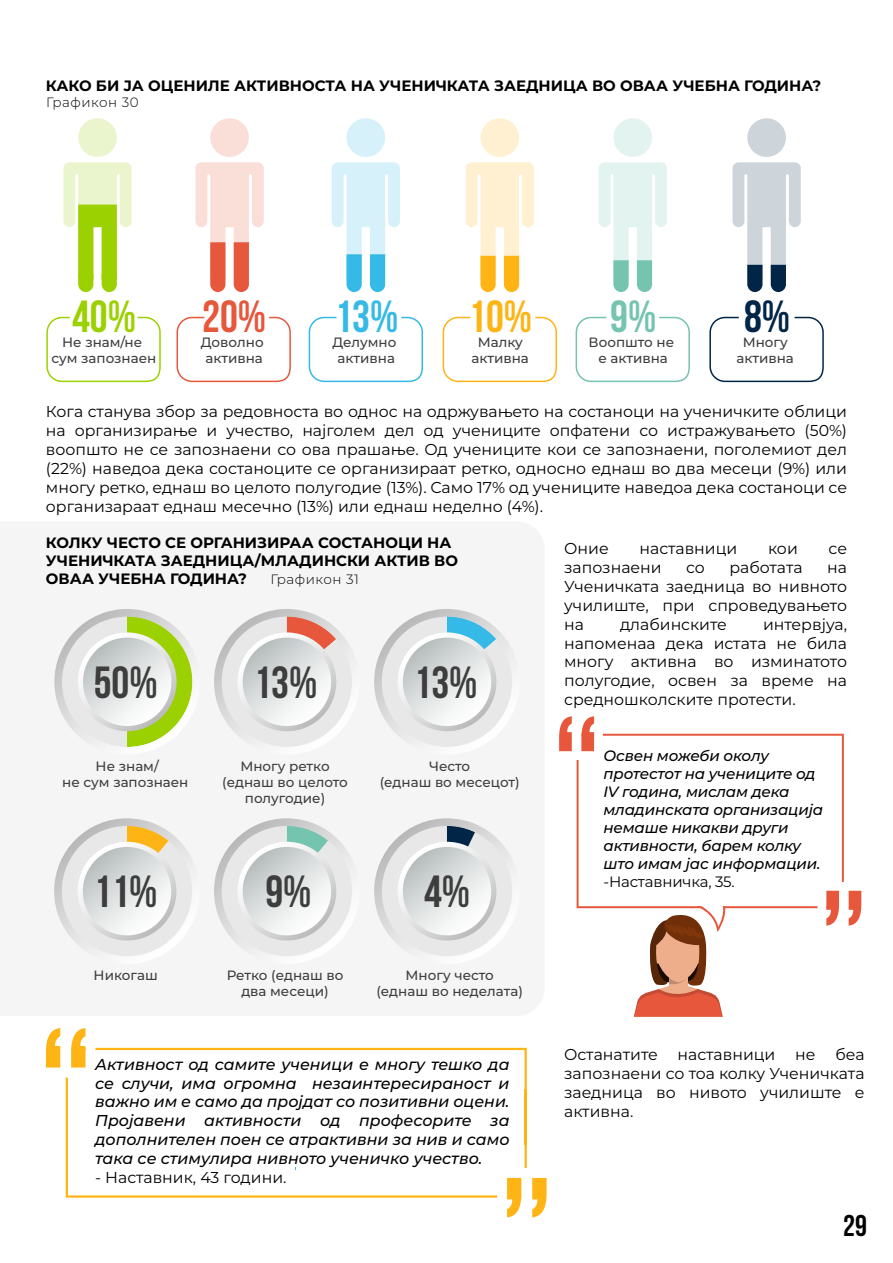
<style>
.page{position:relative;width:893px;height:1263px;background:#fff}
.page>*{position:absolute;margin:0;border:0;box-sizing:border-box;transform-origin:0 0}
.t1{font:700 45px "Bebas Neue";color:#3d3d3d}
.t2{font:700 45px "Bebas Neue";color:#9cd101}
.t3{font:700 45px "Bebas Neue";color:#e6573c}
.t4{font:700 45px "Bebas Neue";color:#35bae7}
.t5{font:700 45px "Bebas Neue";color:#feb415}
.t6{font:700 45px "Bebas Neue";color:#75c4af}
.t7{font:700 45px "Bebas Neue";color:#002547}
.t8{font:700 30px "Bebas Neue";color:#000}
.t9{font:15.75px/18.9px "Montserrat";color:#000;text-align:justify}
.t10{font:italic 500 15.75px/18.9px "Montserrat";color:#000;text-align:justify}
.t11{font:700 15px/18px "Montserrat";color:#000}
.t12{font:italic 500 15px/18px "Montserrat";letter-spacing:-.01em;color:#000}
.t13{font:15px "Montserrat";letter-spacing:-.01em;color:#000}
.t14{font:500 13.5px/16.2px "Montserrat";color:#3d3d3d;text-align:center}
.t15{font:300 13.5px "Montserrat";letter-spacing:.04em;color:#000}
</style>
<div class="page">
<div style="left:576px;top:317px;width:114px;height:65px;border:2px solid #75c4af;border-radius:15px"></div>
<div style="left:78px;top:118px;width:39px;height:39px;background:#ebf5cd;border-radius:50%"></div>
<svg style="left:63px;top:162px;width:69px;height:130px"></svg>
<div style="left:210px;top:118px;width:39px;height:39px;background:#faded8;border-radius:50%"></div>
<svg style="left:195px;top:162px;width:69px;height:130px"></svg>
<div style="left:747px;top:118px;width:39px;height:39px;background:#cdd4da;border-radius:50%"></div>
<svg style="left:732px;top:162px;width:69px;height:130px"></svg>
<div style="left:613px;top:118px;width:39px;height:39px;background:#e3f3ef;border-radius:50%"></div>
<svg style="left:599px;top:162px;width:68px;height:130px"></svg>
<div style="left:480px;top:118px;width:39px;height:39px;background:#fef0d1;border-radius:50%"></div>
<svg style="left:466px;top:162px;width:68px;height:130px"></svg>
<div style="left:346px;top:118px;width:39px;height:39px;background:#d7f1fa;border-radius:50%"></div>
<svg style="left:332px;top:162px;width:68px;height:130px"></svg>
<div style="left:46px;top:317px;width:115px;height:65px;border:2px solid #9cd101;border-radius:15px"></div>
<div style="left:177px;top:317px;width:114px;height:65px;border:2px solid #e6573c;border-radius:15px"></div>
<div style="left:309px;top:317px;width:114px;height:65px;border:2px solid #35bae7;border-radius:15px"></div>
<div style="left:443px;top:317px;width:114px;height:65px;border:2px solid #feb415;border-radius:15px"></div>
<div style="left:709px;top:317px;width:115px;height:65px;border:2px solid #002547;border-radius:15px"></div>
<svg style="left:54px;top:609px;width:146px;height:142px"></svg>
<svg style="left:214px;top:609px;width:145px;height:142px"></svg>
<svg style="left:374px;top:609px;width:146px;height:142px"></svg>
<svg style="left:214px;top:818px;width:145px;height:142px"></svg>
<svg style="left:54px;top:818px;width:145px;height:142px"></svg>
<svg style="left:374px;top:818px;width:146px;height:142px"></svg>
<svg style="left:634px;top:908px;width:91px;height:109px"></svg>
<svg style="left:577px;top:734px;width:267px;height:174px"></svg>
<svg style="left:826px;top:891px;width:13px;height:35px"></svg>
<svg style="left:849px;top:891px;width:12px;height:35px"></svg>
<svg style="left:581px;top:716px;width:13px;height:35px"></svg>
<svg style="left:559px;top:716px;width:13px;height:35px"></svg>
<svg style="left:66px;top:1048px;width:455px;height:150px"></svg>
<svg style="left:95px;top:1048px;width:432px;height:58px"></svg>
<svg style="left:525px;top:1145px;width:2px;height:23px"></svg>
<svg style="left:507px;top:1178px;width:14px;height:39px"></svg>
<svg style="left:532px;top:1178px;width:15px;height:39px"></svg>
<svg style="left:71px;top:1028px;width:14px;height:39px"></svg>
<svg style="left:46px;top:1028px;width:14px;height:39px"></svg>
<hr style="left:525px;top:1089px;width:2px;height:56px;background:#feb415">
<p class="t11" style="left:46px;top:76px;width:777px">КАКО БИ ЈА ОЦЕНИЛЕ АКТИВНОСТА НА УЧЕНИЧКАТА ЗАЕДНИЦА ВО ОВАА УЧЕБНА ГОДИНА?</p>
<p class="t15" style="left:46px;top:93px;width:94px">Графикон 30</p>
<h1 class="t2" style="left:72px;top:291px;width:65px">40%</h1>
<p class="t14" style="left:52px;top:334px;width:106px">Не знам/не сум запознаен</p>
<h1 class="t3" style="left:202px;top:291px;width:65px">20%</h1>
<p class="t14" style="left:201px;top:334px;width:64px">Доволно активна</p>
<h1 class="t4" style="left:334px;top:291px;width:65px">13%</h1>
<p class="t14" style="left:332px;top:334px;width:66px">Делумно активна</p>
<h1 class="t5" style="left:468px;top:291px;width:65px">10%</h1>
<p class="t14" style="left:472px;top:334px;width:59px">Малку активна</p>
<h1 class="t6" style="left:610px;top:291px;width:48px">9%</h1>
<p class="t14" style="left:589px;top:334px;width:87px">Воопшто не е активна</p>
<h1 class="t7" style="left:744px;top:291px;width:48px">8%</h1>
<p class="t14" style="left:737px;top:334px;width:59px">Многу активна</p>
<p class="t9" style="left:46px;top:401px;width:803px">Кога станува збор за редовноста во однос на одржувањето на состаноци на ученичките облици на организирање и учество, најголем дел од учениците опфатени со истражувањето (50%) воопшто не се запознаени со ова прашање. Од учениците кои се запознаени, поголемиот дел (22%) наведоа дека состаноците се организираат ретко, односно еднаш во два месеци (9%) или многу ретко, еднаш во целото полугодие (13%). Само 17% од учениците наведоа дека состаноци се организараат еднаш месечно (13%) или еднаш неделно (4%).</p>
<p class="t11" style="left:46px;top:533px;width:414px">КОЛКУ ЧЕСТО СЕ ОРГАНИЗИРАА СОСТАНОЦИ НА<br>УЧЕНИЧКАТА ЗАЕДНИЦА/МЛАДИНСКИ АКТИВ ВО<br>ОВАА УЧЕБНА ГОДИНА?</p>
<p class="t15" style="left:270px;top:570px;width:90px">Графикон 31</p>
<h1 class="t1" style="left:94px;top:658px;width:65px">50%</h1>
<h1 class="t1" style="left:253px;top:658px;width:65px">13%</h1>
<h1 class="t1" style="left:414px;top:658px;width:65px">13%</h1>
<p class="t14" style="left:62px;top:757px;width:128px">Не знам/<br>не сум запознаен</p>
<p class="t14" style="left:222px;top:757px;width:127px">Многу ретко (еднаш во целото полугодие)</p>
<p class="t14" style="left:380px;top:757px;width:142px">Често<br>(еднаш во месецот)</p>
<h1 class="t1" style="left:94px;top:867px;width:65px">11%</h1>
<h1 class="t1" style="left:265px;top:867px;width:48px">9%</h1>
<h1 class="t1" style="left:424px;top:867px;width:48px">4%</h1>
<p class="t14" style="left:94px;top:966px;width:66px">Никогаш</p>
<p class="t14" style="left:227px;top:966px;width:118px">Ретко (еднаш во два месеци)</p>
<p class="t14" style="left:376px;top:966px;width:148px">Многу често<br>(еднаш во неделата)</p>
<p class="t10" style="left:95px;top:1054px;width:416px">Активност од самите ученици е многу тешко да се случи, има огромна незаинтересираност и важно им е само да пројдат со позитивни оцени.<br>Пројавени активности од професорите за дополнителен поен се атрактивни за нив и само така се стимулира нивното ученичко учество.</p>
<p class="t9" style="left:95px;top:1167px;width:193px">- Наставник, 43 години.</p>
<p class="t9" style="left:564px;top:538px;width:46px">Оние</p>
<p class="t9" style="left:639px;top:538px;width:99px">наставници</p>
<p class="t9" style="left:768px;top:538px;width:31px">кои</p>
<p class="t9" style="left:829px;top:538px;width:20px">се</p>
<p class="t9" style="left:564px;top:557px;width:99px">запознаени</p>
<p class="t9" style="left:686px;top:557px;width:20px">со</p>
<p class="t9" style="left:729px;top:557px;width:75px">работата</p>
<p class="t9" style="left:564px;top:557px;width:284px;text-indent:263px">на Ученичката заедница во нивното училиште, при спроведувањето на</p>
<p class="t9" style="left:620px;top:614px;width:108px">длабинските</p>
<p class="t9" style="left:564px;top:614px;width:284px;text-indent:199px">интервјуа, напоменаа дека истата не била многу активна во изминатото полугодие, освен за време на средношколските протести.</p>
<p class="t12" style="left:603px;top:746px;width:221px">Освен можеби околу протестот на учениците од<br>IV година, мислам дека младинската организација немаше никакви други активности, барем колку што имам јас информации.</p>
<p class="t13" style="left:603px;top:872px;width:133px">-Наставничка, 35.</p>
<p class="t9" style="left:564px;top:1044px;width:302px;text-indent:271px">беа запознаени со тоа колку Ученичката заедница во нивото училиште е активна.</p>
<p class="t9" style="left:564px;top:1044px;width:95px">Останатите</p>
<p class="t9" style="left:678px;top:1044px;width:99px">наставници</p>
<p class="t9" style="left:795px;top:1044px;width:22px">не</p>
<h2 class="t8" style="left:843px;top:1209px;width:25px">29</h2>
</div>
